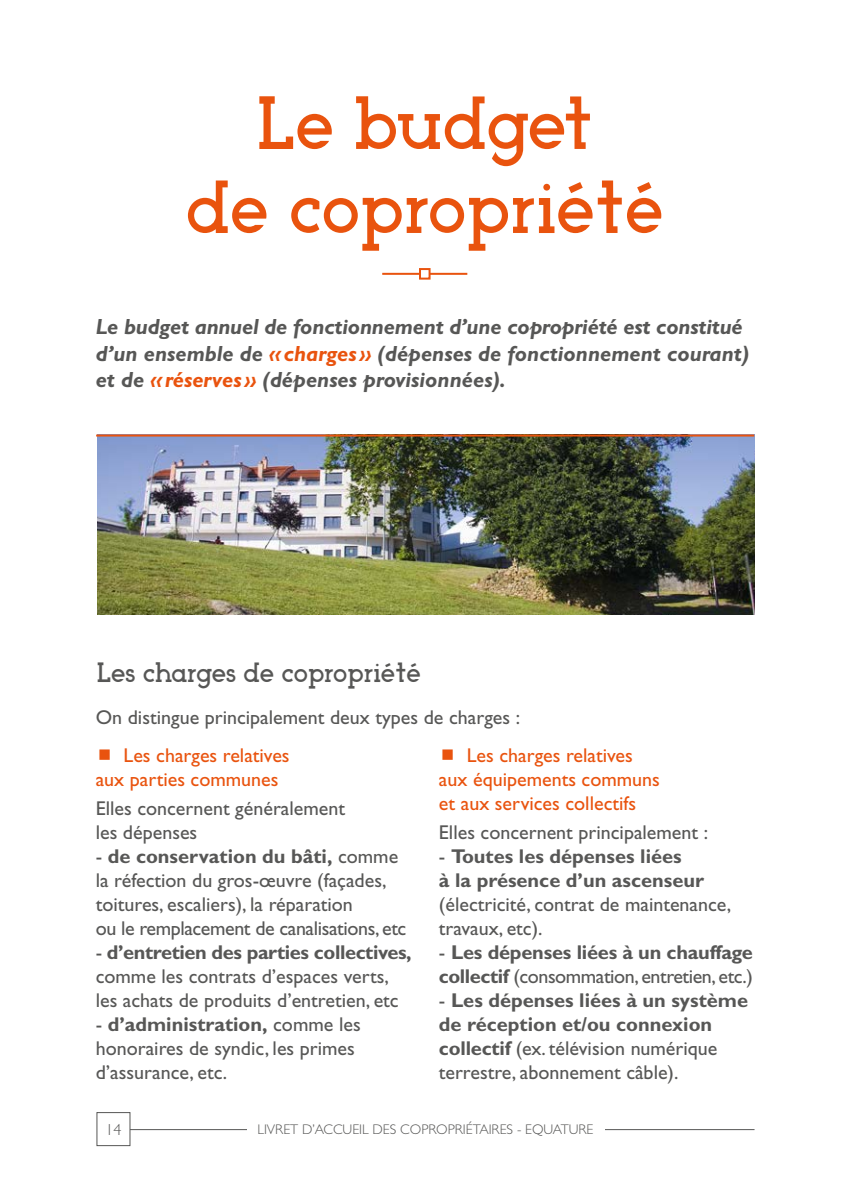
<style>
.page{position:relative;width:851px;height:1191px;background:#fff}
.page>*{position:absolute;margin:0;border:0;box-sizing:border-box;transform-origin:0 0}
.t1{font:70px/84px "Arctic";color:#e9530e;text-align:center}
.t2{font:26px "Arctic";color:#575756}
.t3{font:italic 700 22px/26.4px "Gill Sans Std";color:#575756}
.t4{font:20px/24px "Gill Sans Std";color:#575756}
.t5{font:700 20px/24px "Gill Sans Std";color:#575756}
.t6{font:20px/24px "Gill Sans Std";color:#e9530e}
.t7{font:300 16px "Gill Sans Std";color:#575756}
.t8{font:300 14px "Gill Sans Std";color:#575756}
.s1{color:#e9530e}
.s2{font-weight:700}
.s3{font-weight:400}
</style>
<div class="page">
<hr style="left:96px;top:1129px;width:658px;height:1px;background:#575756">
<div style="left:97px;top:1112px;width:33px;height:33px;background:#fff"></div>
<div style="left:96px;top:1112px;width:34px;height:34px;border:1px solid #575756"></div>
<div style="left:247px;top:1124px;width:357px;height:10px;background:#fff"></div>
<hr style="left:382px;top:273px;width:85px;height:2px;background:#e9530e">
<div style="left:419px;top:268px;width:11px;height:12px;background:#fff;border:2px solid #e9530e"></div>
<img style="left:97px;top:436px;width:657px;height:178px">
<hr style="left:96px;top:434px;width:658px;height:2px;background:#e9530e">
<h1 class="t1" style="left:186px;top:83px;width:479px">Le budget<br>de copropriété</h1>
<p class="t3" style="left:96px;top:314px;width:655px">Le budget annuel de fonctionnement d’une copropriété est constitué d’un ensemble de <span class="s1">«charges»</span> (dépenses de fonctionnement courant) et de <span class="s1">«réserves»</span> (dépenses provisionnées).</p>
<h2 class="t2" style="left:97px;top:657px;width:325px">Les charges de copropriété</h2>
<p class="t4" style="left:96px;top:705px;width:426px">On distingue principalement deux types de charges :</p>
<p class="t6" style="left:96px;top:743px;width:195px;text-indent:28px">Les charges relatives aux parties communes</p>
<p class="t4" style="left:96px;top:796px;width:251px">Elles concernent généralement les dépenses</p>
<p class="t4" style="left:96px;top:844px;width:312px">- <span class="s2">de conservation du bâti,</span> comme la réfection du gros-œuvre (façades, toitures, escaliers), la réparation<br>ou le remplacement de canalisations, etc</p>
<p class="t4" style="left:96px;top:940px;width:317px">- <span class="s2">d’entretien des parties collectives, </span>comme les contrats d’espaces verts, les achats de produits d’entretien, etc</p>
<p class="t4" style="left:96px;top:1012px;width:266px">- <span class="s2">d’administration,</span> comme les honoraires de syndic, les primes d’assurance, etc.</p>
<p class="t6" style="left:439px;top:743px;width:222px;text-indent:28px">Les charges relatives aux équipements communs et aux services collectifs</p>
<p class="t4" style="left:439px;top:820px;width:270px">Elles concernent principalement :</p>
<p class="t5" style="left:439px;top:844px;width:266px"><span class="s3">-</span> Toutes les dépenses liées<br>à la présence d’un ascenseur</p>
<p class="t4" style="left:439px;top:892px;width:294px">(électricité, contrat de maintenance, travaux, etc).</p>
<p class="t5" style="left:439px;top:940px;width:315px"><span class="s3">-</span> Les dépenses liées à un chauffage collectif <span class="s3">(consommation, entretien, etc.)</span></p>
<p class="t5" style="left:439px;top:988px;width:310px"><span class="s3">-</span> Les dépenses liées à un système de réception et/ou connexion collectif <span class="s3">(ex. télévision numérique terrestre, abonnement câble).</span></p>
<p class="t7" style="left:105px;top:1120px;width:17px">14</p>
<p class="t8" style="left:257px;top:1121px;width:337px">LIVRET D’ACCUEIL DES COPROPRIÉTAIRES - EQUATURE</p>
</div>
